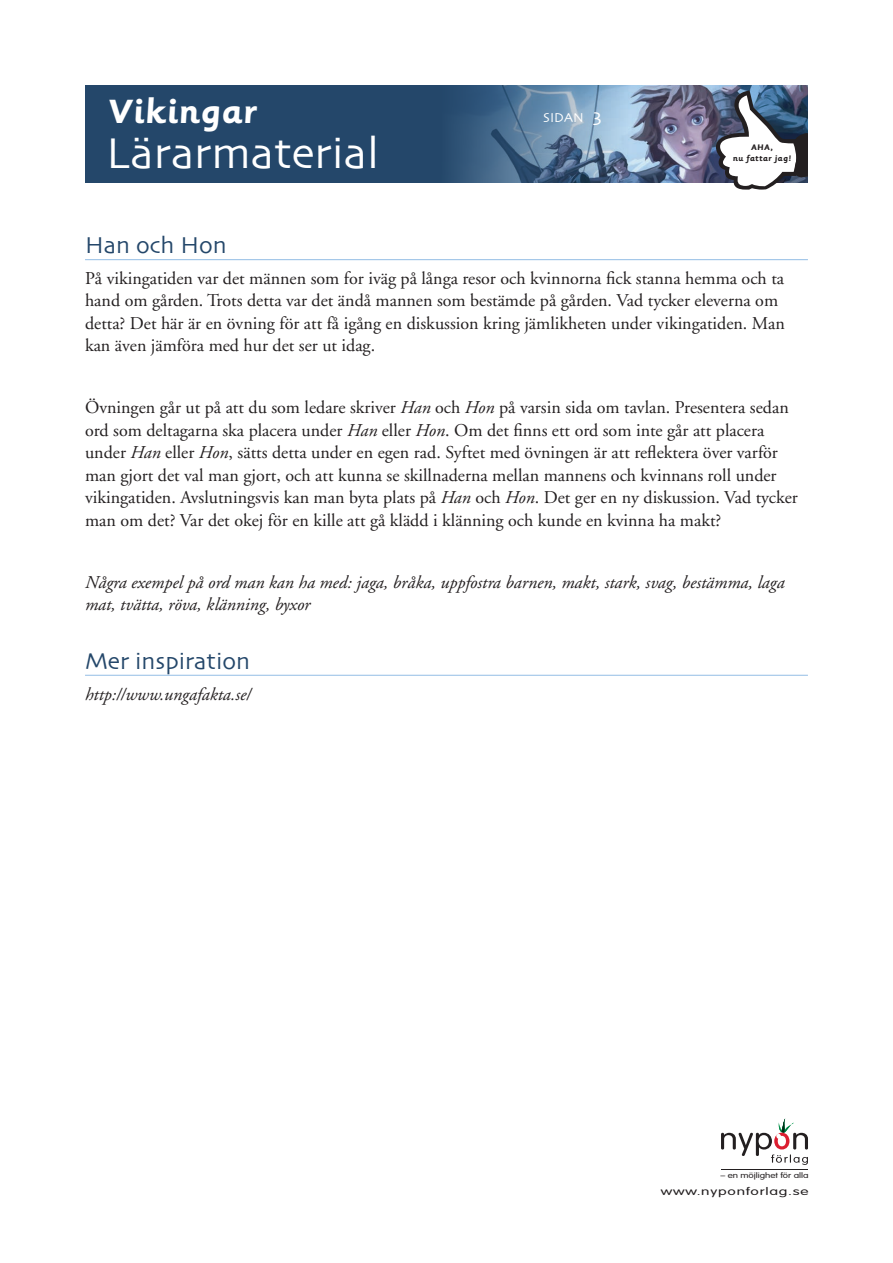
<style>
.page{position:relative;width:893px;height:1263px;background:#fff}
.page>*{position:absolute;margin:0;border:0;box-sizing:border-box;transform-origin:0 0}
.t1{font:45px "Skia";color:#fff}
.t2{font:700 37.5px "Sassoon Primary Std";letter-spacing:.005em;color:#fff}
.t3{font:24px "Skia";color:#24476a}
.t4{font:18px/22.5px "Adobe Garamond";color:#231f20}
.t5{font:italic 18px/22.5px "Adobe Garamond";color:#231f20}
.t6{font:13.5px "Skia";color:#fff}
.t7{font:300 10.5px "VAG Rounded";letter-spacing:.05em;color:#231f20;scale:1.48 1}
.t8{font:700 9px/11.2px "Sassoon Primary Std";letter-spacing:.035em;color:#231f20;text-align:center}
.t9{font:300 7.65px "VAG Rounded";letter-spacing:-.005em;color:#231f20;scale:1.28 1}
.s1{font-size:19.5px}
.s2{font-style:italic}
</style>
<div class="page">
<div style="left:85px;top:85px;width:723px;height:98px;background:#24476a"></div>
<svg style="left:721px;top:1118px;width:87px;height:47px"></svg>
<hr style="left:721px;top:1170px;width:87px;height:1px;background:#231f20">
<img style="left:455px;top:85px;width:353px;height:98px">
<svg style="left:716px;top:90px;width:92px;height:100px;background:#8b94a2"></svg>
<hr style="left:85px;top:259px;width:723px;height:1px;background:#93bde5">
<hr style="left:85px;top:675px;width:723px;height:1px;background:#93bde5">
<h2 class="t2" style="left:107px;top:90px;width:151px">Vikingar</h2>
<h1 class="t1" style="left:106px;top:126px;width:274px">Lärarmaterial</h1>
<p class="t6" style="left:543px;top:109px;width:60px">sidan <span class="s1">3</span></p>
<p class="t8" style="left:733px;top:142px;width:60px">Aha,<br>nu fattar jag!</p>
<h3 class="t3" style="left:85px;top:231px;width:143px">Han och Hon</h3>
<p class="t4" style="left:85px;top:267px;width:701px">På vikingatiden var det männen som for iväg på långa resor och kvinnorna fick stanna hemma och ta hand om gården. Trots detta var det ändå mannen som bestämde på gården. Vad tycker eleverna om detta? Det här är en övning för att få igång en diskussion kring jämlikheten under vikingatiden. Man kan även jämföra med hur det ser ut idag.</p>
<p class="t4" style="left:85px;top:397px;width:714px">Övningen går ut på att du som ledare skriver <span class="s2">Han</span> och <span class="s2">Hon</span> på varsin sida om tavlan. Presentera sedan ord som deltagarna ska placera under <span class="s2">Han</span> eller <span class="s2">Hon</span>. Om det finns ett ord som inte går att placera under <span class="s2">Han</span> eller <span class="s2">Hon</span>, sätts detta under en egen rad. Syftet med övningen är att reflektera över varför man gjort det val man gjort, och att kunna se skillnaderna mellan mannens och kvinnans roll under vikingatiden. Avslutningsvis kan man byta plats på <span class="s2">Han</span> och <span class="s2">Hon</span>. Det ger en ny diskussion. Vad tycker man om det? Var det okej för en kille att gå klädd i klänning och kunde en kvinna ha makt?</p>
<p class="t5" style="left:85px;top:572px;width:701px">Några exempel på ord man kan ha med: jaga, bråka, uppfostra barnen, makt, stark, svag, bestämma, laga mat, tvätta, röva, klänning, byxor</p>
<h3 class="t3" style="left:85px;top:646px;width:166px">Mer inspiration</h3>
<p class="t5" style="left:85px;top:683px;width:167px">http://www.ungafakta.se/</p>
<p class="t9" style="left:720px;top:1170px;width:70px">– en möjlighet för alla</p>
<p class="t7" style="left:661px;top:1185px;width:101px">www.nyponforlag.se</p>
</div>
